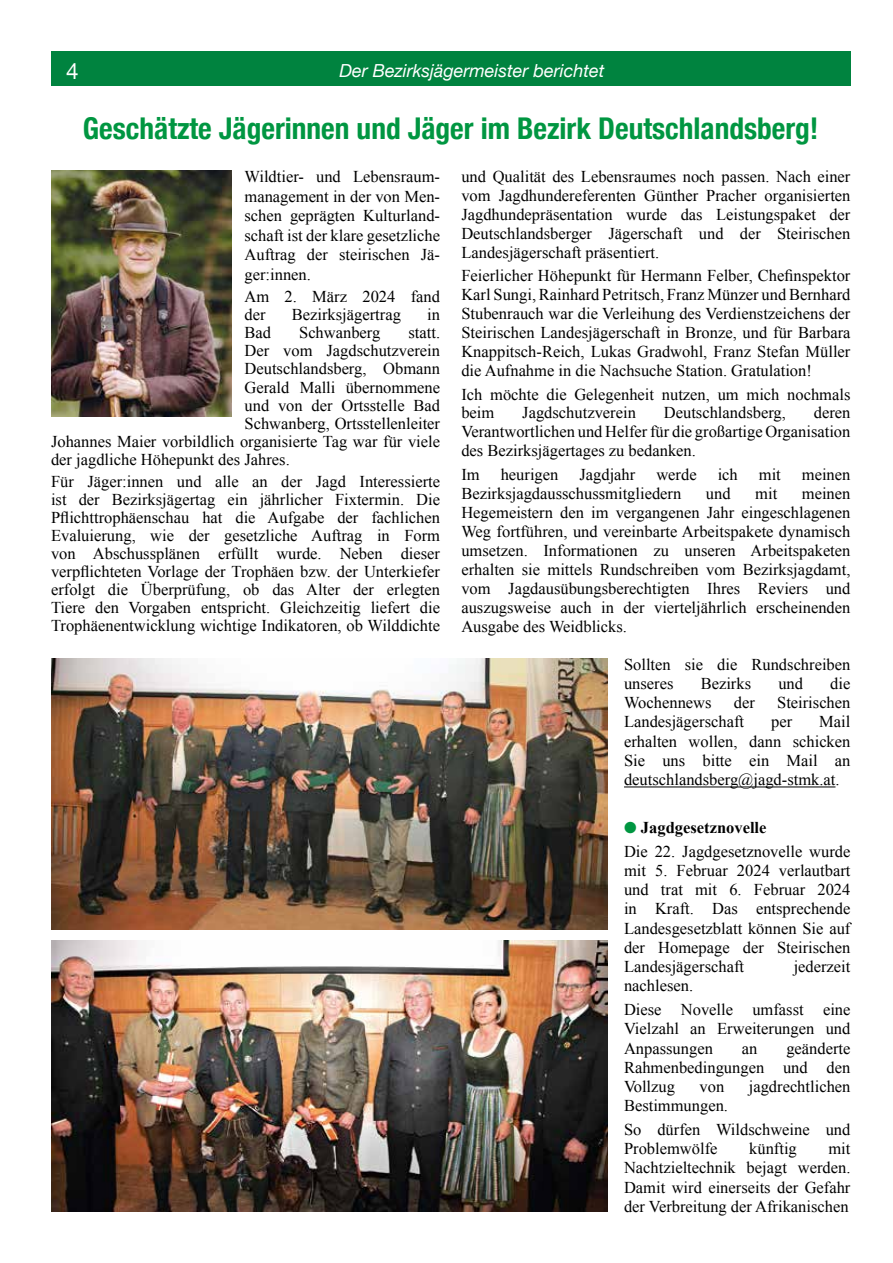
<style>
.page{position:relative;width:893px;height:1263px;background:#fff}
.page>*{position:absolute;margin:0;border:0;box-sizing:border-box;transform-origin:0 0}
.t1{font:700 condensed 30px "Helvetica Neue";color:#009641}
.t2{font:22.5px "Helvetica Neue";color:#fff}
.t3{font:italic 18px "Helvetica Neue";color:#fff}
.t4{font:16.5px/18.9px "Times New Roman";color:#000;text-align:justify}
.s1{color:#009641}
.s2{font-weight:700}
</style>
<div class="page">
<div style="left:51px;top:51px;width:43px;height:34px;background:#00833f"></div>
<div style="left:94px;top:51px;width:756px;height:34px;background:#00833f"></div>
<img style="left:51px;top:171px;width:181px;height:246px">
<img style="left:51px;top:658px;width:556px;height:271px">
<img style="left:51px;top:941px;width:556px;height:271px">
<hr style="left:624px;top:786px;width:211px;height:1px;background:#000">
<h2 class="t2" style="left:66px;top:55px;width:14px">4</h2>
<p class="t3" style="left:339px;top:57px;width:266px">Der Bezirksjägermeister berichtet</p>
<h1 class="t1" style="left:83px;top:104px;width:737px">Geschätzte Jägerinnen und Jäger im Bezirk Deutschlandsberg!</h1>
<p class="t4" style="left:461px;top:167px;width:391px">und Qualität des Lebensraumes noch passen. Nach einer vom Jagdhundereferenten Günther Pracher organisierten Jagdhundepräsentation wurde das Leistungspaket der Deutschlandsberger Jägerschaft und der Steirischen Landesjägerschaft präsentiert.</p>
<p class="t4" style="left:461px;top:266px;width:391px">Feierlicher Höhepunkt für Hermann Felber, Chefinspektor Karl Sungi, Rainhard Petritsch, Franz Münzer und Bernhard Stubenrauch war die Verleihung des Verdienstzeichens der Steirischen Landesjägerschaft in Bronze, und für Barbara Knappitsch-Reich, Lukas Gradwohl, Franz Stefan Müller die Aufnahme in die Nachsuche Station. Gratulation!</p>
<p class="t4" style="left:461px;top:384px;width:391px">Ich möchte die Gelegenheit nutzen, um mich nochmals beim</p>
<p class="t4" style="left:244px;top:167px;width:197px;line-height:19.5px">Wildtier- und Lebensraum&shy;management in der von Men&shy;schen geprägten Kulturland&shy;schaft ist der klare gesetzliche Auftrag der steirischen Jä&shy;ger:innen.</p>
<p class="t4" style="left:244px;top:287px;width:197px;line-height:18px">Am 2. März 2024 fand der</p>
<p class="t4" style="left:292px;top:305px;width:111px">Bezirksjägertrag</p>
<p class="t4" style="left:427px;top:305px;width:14px">in</p>
<p class="t4" style="left:244px;top:323px;width:28px">Bad</p>
<p class="t4" style="left:299px;top:323px;width:83px">Schwanberg</p>
<p class="t4" style="left:408px;top:323px;width:33px">statt.</p>
<p class="t4" style="left:244px;top:341px;width:197px">Der vom Jagdschutzverein</p>
<p class="t4" style="left:244px;top:359px;width:197px">Deutschlandsberg, Obmann</p>
<p class="t4" style="left:244px;top:377px;width:197px">Gerald Malli übernommene</p>
<p class="t4" style="left:244px;top:395px;width:197px">und von der Ortsstelle Bad</p>
<p class="t4" style="left:244px;top:413px;width:197px">Schwanberg, Ortsstellenleiter</p>
<p class="t4" style="left:51px;top:431px;width:391px">Johannes Maier vorbildlich organisierte Tag war für viele</p>
<p class="t4" style="left:51px;top:449px;width:240px">der jagdliche Höhepunkt des Jahres.</p>
<p class="t4" style="left:51px;top:472px;width:391px;line-height:18px">Für Jäger:innen und alle an der Jagd Interessierte ist der Bezirksjägertag ein jährlicher Fixtermin. Die Pflichttrophäenschau hat die Aufgabe der fachlichen Evaluierung, wie der gesetzliche Auftrag in Form von Abschussplänen erfüllt wurde. Neben dieser verpflichteten Vorlage der Trophäen bzw. der Unterkiefer erfolgt die Überprüfung, ob das Alter der erlegten Tiere den Vorgaben entspricht. Gleichzeitig liefert die Trophäenentwicklung wichtige Indikatoren, ob Wilddichte</p>
<p class="t4" style="left:461px;top:403px;width:391px;text-indent:352px">deren Verantwortlichen und Helfer für die großartige Organisation des Bezirksjägertages zu bedanken.</p>
<p class="t4" style="left:461px;top:464px;width:20px">Im</p>
<p class="t4" style="left:501px;top:464px;width:59px">heurigen</p>
<p class="t4" style="left:579px;top:464px;width:57px">Jagdjahr</p>
<p class="t4" style="left:656px;top:464px;width:42px">werde</p>
<p class="t4" style="left:718px;top:464px;width:22px">ich</p>
<p class="t4" style="left:759px;top:464px;width:24px">mit</p>
<p class="t4" style="left:802px;top:464px;width:50px">meinen</p>
<p class="t4" style="left:461px;top:483px;width:221px">Bezirksjagdausschussmitgliedern</p>
<p class="t4" style="left:706px;top:483px;width:26px">und</p>
<p class="t4" style="left:755px;top:483px;width:24px">mit</p>
<p class="t4" style="left:522px;top:403px;width:115px">Jagdschutzverein</p>
<p class="t4" style="left:664px;top:403px;width:124px">Deutschlandsberg,</p>
<p class="t4" style="left:461px;top:483px;width:391px;text-indent:340px">meinen Hegemeistern den im vergangenen Jahr eingeschlagenen Weg fortführen, und vereinbarte Arbeitspakete dynamisch umsetzen. Informationen zu unseren Arbeitspaketen erhalten sie mittels Rundschreiben vom Bezirksjagdamt, vom Jagdausübungsberechtigten Ihres Reviers und auszugsweise auch in der vierteljährlich erscheinenden Ausgabe des Weidblicks.</p>
<p class="t4" style="left:624px;top:654px;width:228px">Sollten sie die Rundschreiben unseres</p>
<p class="t4" style="left:701px;top:673px;width:52px">Bezirks</p>
<p class="t4" style="left:778px;top:673px;width:26px">und</p>
<p class="t4" style="left:830px;top:673px;width:22px">die</p>
<p class="t4" style="left:624px;top:693px;width:89px">Wochennews</p>
<p class="t4" style="left:734px;top:693px;width:23px">der</p>
<p class="t4" style="left:777px;top:693px;width:75px">Steirischen</p>
<p class="t4" style="left:624px;top:712px;width:122px">Landesjägerschaft</p>
<p class="t4" style="left:771px;top:712px;width:23px">per</p>
<p class="t4" style="left:624px;top:712px;width:228px;text-indent:195px">Mail erhalten wollen, dann schicken Sie uns bitte ein Mail an deutschlandsberg@jagd-stmk.at.</p>
<p class="t4" style="left:624px;top:815px;width:228px;line-height:23.5px"><span class="s1">●</span> <span class="s2">Jagdgesetznovelle<br></span>Die 22. Jagdgesetznovelle wurde</p>
<p class="t4" style="left:624px;top:860px;width:228px">mit 5. Februar 2024 verlautbart und trat mit 6. Februar 2024 in Kraft. Das entsprechende Landesgesetzblatt können Sie auf der Homepage der Steirischen Landesjägerschaft</p>
<p class="t4" style="left:794px;top:957px;width:58px">jederzeit</p>
<p class="t4" style="left:624px;top:974px;width:228px;line-height:23.5px">nachlesen.<br>Diese Novelle umfasst eine</p>
<p class="t4" style="left:624px;top:1019px;width:228px">Vielzahl an Erweiterungen und<br>Anpassungen</p>
<p class="t4" style="left:624px;top:1038px;width:228px;text-indent:162px">geänderte Rahmenbedingungen und den Vollzug</p>
<p class="t4" style="left:742px;top:1038px;width:17px">an</p>
<p class="t4" style="left:699px;top:1077px;width:26px">von</p>
<p class="t4" style="left:749px;top:1077px;width:103px">jagdrechtlichen</p>
<p class="t4" style="left:624px;top:1094px;width:228px;line-height:23.5px">Bestimmungen.<br>So dürfen Wildschweine und</p>
<p class="t4" style="left:624px;top:1139px;width:95px">Problemwölfe</p>
<p class="t4" style="left:749px;top:1139px;width:49px">künftig</p>
<p class="t4" style="left:624px;top:1139px;width:228px;text-indent:204px">mit Nachtzieltechnik bejagt werden.<br>Damit wird einerseits der Gefahr der Verbreitung der Afrikanischen</p>
</div>
